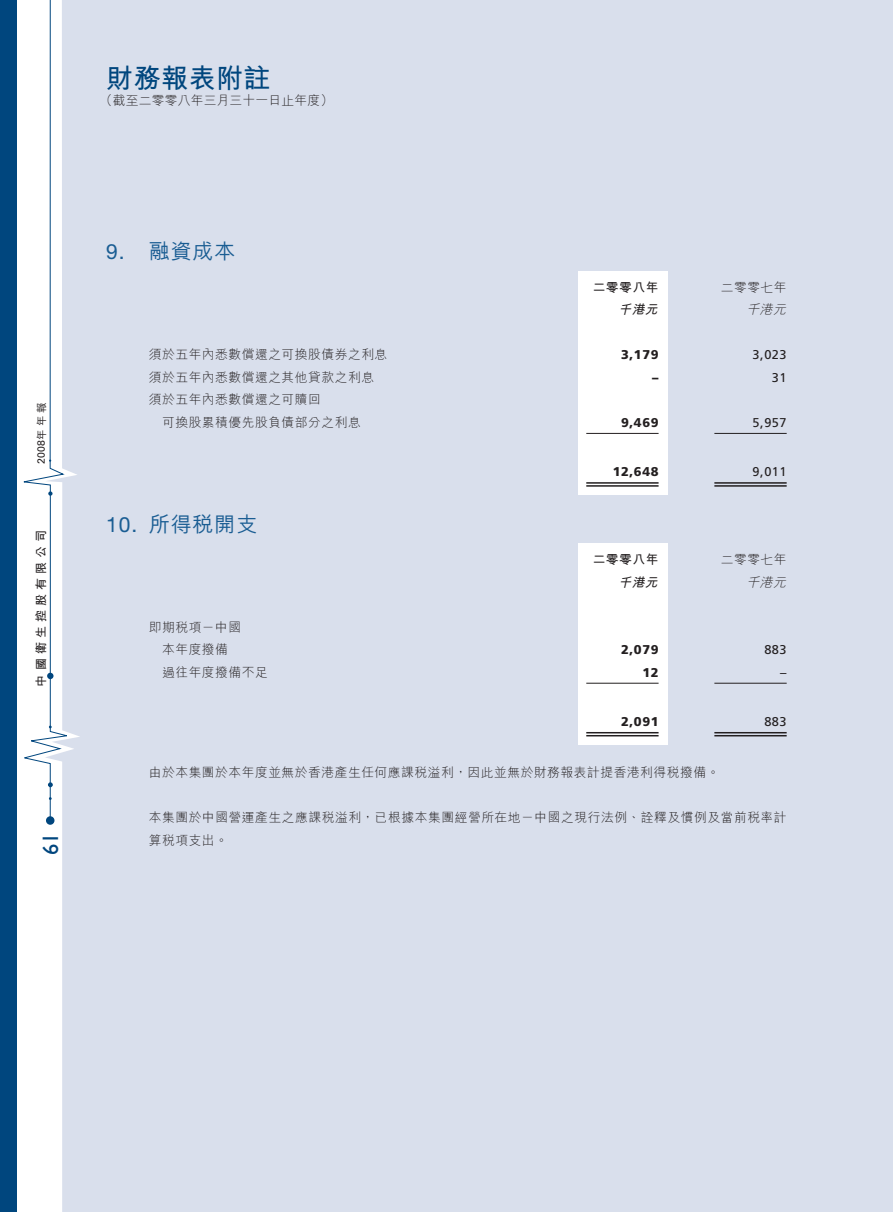
<style>
.page{position:relative;width:893px;height:1212px;background:#fff}
.page>*{position:absolute;margin:0;border:0;box-sizing:border-box;transform-origin:0 0}
.t1{font:700 27px "M Hei HK";letter-spacing:.015em;color:#00467e}
.t2{font:22.5px "Gill Sans Std";color:#00467e}
.t3{font:500 21px "M Hei HK";letter-spacing:.04em;color:#1a5d93}
.t4{font:300 12.75px/22.5px "M Hei HK";letter-spacing:.04em;color:#231f20}
.t5{font:900 12.75px "Frutiger LT Std";letter-spacing:.045em;color:#231f20}
.t6{font:12.75px "Frutiger LT Std";letter-spacing:.04em;color:#231f20}
.t7{font:300 12.75px "M Hei HK";letter-spacing:.015em;color:#231f20}
.t8{font:700 12.75px "M Hei HK";letter-spacing:.04em;color:#231f20}
.t9{font:italic 700 12.75px "M Hei HK";color:#231f20}
.t10{font:italic 300 12.75px "M Hei HK";color:#231f20}
.t11{font:700 12px "M Hei HK";letter-spacing:.34em;color:#231f20}
.t12{font:10.5px "Univers LT Std";color:#231f20}
.s1{font-family:"M Hei HK";font-weight:500}
.s2{font-family:"Helvetica Neue LT Std";font-weight:400}
</style>
<div class="page">
<div style="left:52px;top:0;width:841px;height:1212px;background:#d9dfec"></div>
<div style="left:46px;top:816px;width:8px;height:9px;background:#00467e;border-radius:50%"></div>
<svg style="left:23px;top:0;width:48px;height:820px"></svg>
<div style="left:0;top:0;width:17px;height:1212px;background:#00467e"></div>
<div style="left:578px;top:271px;width:90px;height:224px;background:#fff"></div>
<hr style="left:586px;top:433px;width:73px;height:1px;background:#231f20">
<hr style="left:714px;top:433px;width:73px;height:1px;background:#231f20">
<hr style="left:586px;top:482px;width:73px;height:2px;background:#231f20">
<hr style="left:586px;top:485px;width:73px;height:2px;background:#231f20">
<hr style="left:714px;top:482px;width:73px;height:2px;background:#231f20">
<hr style="left:714px;top:485px;width:73px;height:2px;background:#231f20">
<div style="left:578px;top:544px;width:90px;height:201px;background:#fff"></div>
<hr style="left:586px;top:683px;width:73px;height:1px;background:#231f20">
<hr style="left:714px;top:683px;width:73px;height:1px;background:#231f20">
<hr style="left:586px;top:732px;width:73px;height:1px;background:#231f20">
<hr style="left:586px;top:735px;width:73px;height:1px;background:#231f20">
<hr style="left:714px;top:732px;width:73px;height:1px;background:#231f20">
<hr style="left:714px;top:735px;width:73px;height:1px;background:#231f20">
<p class="t1" style="left:106px;top:58px;width:166px">財務報表附註</p>
<p class="t7" style="left:100px;top:92px;width:235px">（截至二零零八年三月三十一日止年度）</p>
<p class="t12" style="left:35px;top:464px;width:63px;rotate:-90deg">2008<span class="s1">年年報</span></p>
<p class="t11" style="left:32px;top:686px;width:158px;rotate:-90deg">中國衛生控股有限公司</p>
<p class="t2" style="left:38px;top:855px;width:24px;rotate:-90deg">61</p>
<p class="t3" style="left:106px;top:236px;width:131px"><span class="s2">9.</span> 融資成本</p>
<p class="t8" style="left:593px;top:278px;width:67px">二零零八年</p>
<p class="t4" style="left:721px;top:275px;width:67px">二零零七年</p>
<p class="t9" style="left:618px;top:300px;width:45px">千港元</p>
<p class="t10" style="left:746px;top:301px;width:45px">千港元</p>
<p class="t4" style="left:149px;top:343px;width:240px">須於五年內悉數償還之可換股債券之利息</p>
<p class="t5" style="left:621px;top:347px;width:39px">3,179</p>
<p class="t6" style="left:753px;top:347px;width:36px">3,023</p>
<p class="t4" style="left:149px;top:365px;width:227px">須於五年內悉數償還之其他貸款之利息</p>
<p class="t5" style="left:652px;top:370px;width:8px">–</p>
<p class="t6" style="left:772px;top:370px;width:16px">31</p>
<p class="t4" style="left:162px;top:388px;width:200px;text-indent:-13px">須於五年內悉數償還之可贖回<br>可換股累積優先股負債部分之利息</p>
<p class="t5" style="left:621px;top:415px;width:39px">9,469</p>
<p class="t6" style="left:753px;top:415px;width:36px">5,957</p>
<p class="t5" style="left:613px;top:464px;width:47px">12,648</p>
<p class="t6" style="left:753px;top:464px;width:36px">9,011</p>
<p class="t3" style="left:106px;top:508px;width:153px"><span class="s2">10.</span> 所得稅開支</p>
<p class="t4" style="left:149px;top:615px;width:94px;text-align:center">即期稅項－中國本年度撥備</p>
<p class="t8" style="left:593px;top:550px;width:67px">二零零八年</p>
<p class="t4" style="left:721px;top:548px;width:67px">二零零七年</p>
<p class="t9" style="left:618px;top:572px;width:45px">千港元</p>
<p class="t10" style="left:746px;top:573px;width:45px">千港元</p>
<p class="t5" style="left:621px;top:642px;width:39px">2,079</p>
<p class="t6" style="left:764px;top:642px;width:24px">883</p>
<p class="t4" style="left:162px;top:660px;width:107px">過往年度撥備不足</p>
<p class="t5" style="left:642px;top:664px;width:18px">12</p>
<p class="t6" style="left:780px;top:665px;width:8px">–</p>
<p class="t5" style="left:621px;top:714px;width:39px">2,091</p>
<p class="t6" style="left:764px;top:714px;width:24px">883</p>
<p class="t4" style="left:149px;top:761px;width:572px">由於本集團於本年度並無於香港產生任何應課稅溢利，因此並無於財務報表計提香港利得稅撥備。</p>
<p class="t4" style="left:149px;top:806px;width:639px">本集團於中國營運產生之應課稅溢利，已根據本集團經營所在地－中國之現行法例、詮釋及慣例及當前稅率計算稅項支出。</p>
</div>
